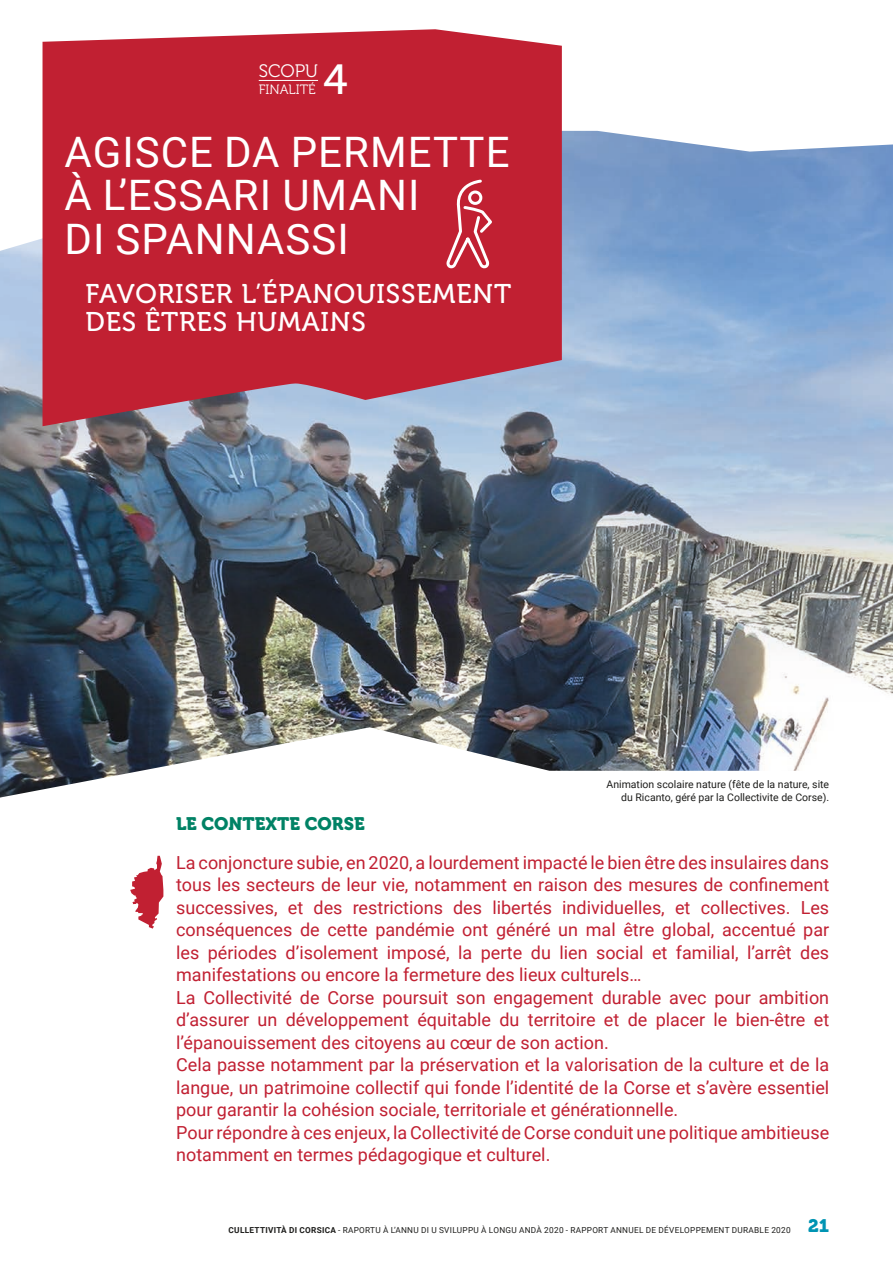
<style>
.page{position:relative;width:893px;height:1263px;background:#fff}
.page>*{position:absolute;margin:0;border:0;box-sizing:border-box;transform-origin:0 0}
.t1{font:42px/43.5px "Roboto";letter-spacing:.025em;color:#fff}
.t2{font:42px "Museo 500";color:#fff}
.t3{font:27px/28.5px "Museo 500";letter-spacing:.03em;color:#fff}
.t4{font:18px/22.5px "Roboto";color:#c12032}
.t5{font:18px "Museo 900";color:#008265}
.t6{font:18px "Museo 300";color:#fff}
.t7{font:13.5px "Museo 300";color:#fff}
.t8{font:10.5px/12.6px "Roboto";color:#1d1d1b;text-align:right}
.t9{font:8.25px "Roboto";letter-spacing:.035em;color:#1d1d1b}
.s1{font-weight:700}
.s2{font-family:"Museo 900";font-size:18px;color:#0094b3}
</style>
<div class="page">
<img style="left:0;top:131px;width:893px;height:666px">
<svg style="left:43px;top:29px;width:519px;height:397px;background:#bf3042"></svg>
<hr style="left:259px;top:80px;width:59px;height:1px;background:#fff">
<svg style="left:444px;top:130px;width:51px;height:141px;background:#c83c4c"></svg>
<svg style="left:130px;top:856px;width:33px;height:72px"></svg>
<h1 class="t2" style="left:324px;top:56px;width:26px">4</h1>
<p class="t6" style="left:259px;top:62px;width:61px">SCOPU</p>
<p class="t7" style="left:259px;top:82px;width:58px">FINALITÉ</p>
<h1 class="t1" style="left:65px;top:129px;width:447px">AGISCE DA PERMETTE<br>À L’ESSARI UMANI<br>DI SPANNASSI</h1>
<h2 class="t3" style="left:86px;top:279px;width:427px">FAVORISER L’ÉPANOUISSEMENT<br>DES ÊTRES HUMAINS</h2>
<p class="t8" style="left:606px;top:777px;width:224px">Animation scolaire nature (fête de la nature, site du Ricanto, géré par la Collectivite de Corse).</p>
<p class="t5" style="left:176px;top:813px;width:190px">LE CONTEXTE CORSE</p>
<p class="t4" style="left:176px;top:850px;width:655px">La conjoncture subie, en 2020, a lourdement impacté le bien être des insulaires dans tous les secteurs de leur vie, notamment en raison des mesures de confinement successives, et des restrictions des libertés individuelles, et collectives. Les conséquences de cette pandémie ont généré un mal être global, accentué par les périodes d’isolement imposé, la perte du lien social et familial, l’arrêt des manifestations ou encore la fermeture des lieux culturels…<br>La Collectivité de Corse poursuit son engagement durable avec pour ambition d’assurer un développement équitable du territoire et de placer le bien-être et l’épanouissement des citoyens au cœur de son action.<br>Cela passe notamment par la préservation et la valorisation de la culture et de la langue, un patrimoine collectif qui fonde l’identité de la Corse et s’avère essentiel pour garantir la cohésion sociale, territoriale et générationnelle.<br>Pour répondre à ces enjeux, la Collectivité de Corse conduit une politique ambitieuse notamment en termes pédagogique et culturel.</p>
<p class="t9" style="left:229px;top:1224px;width:602px"><span class="s1">CULLETTIVITÀ DI CORSICA</span> - RAPORTU À L’ANNU DI U SVILUPPU À LONGU ANDÀ 2020 - RAPPORT ANNUEL DE DÉVELOPPEMENT DURABLE 2020 <span class="s2">21</span></p>
</div>
